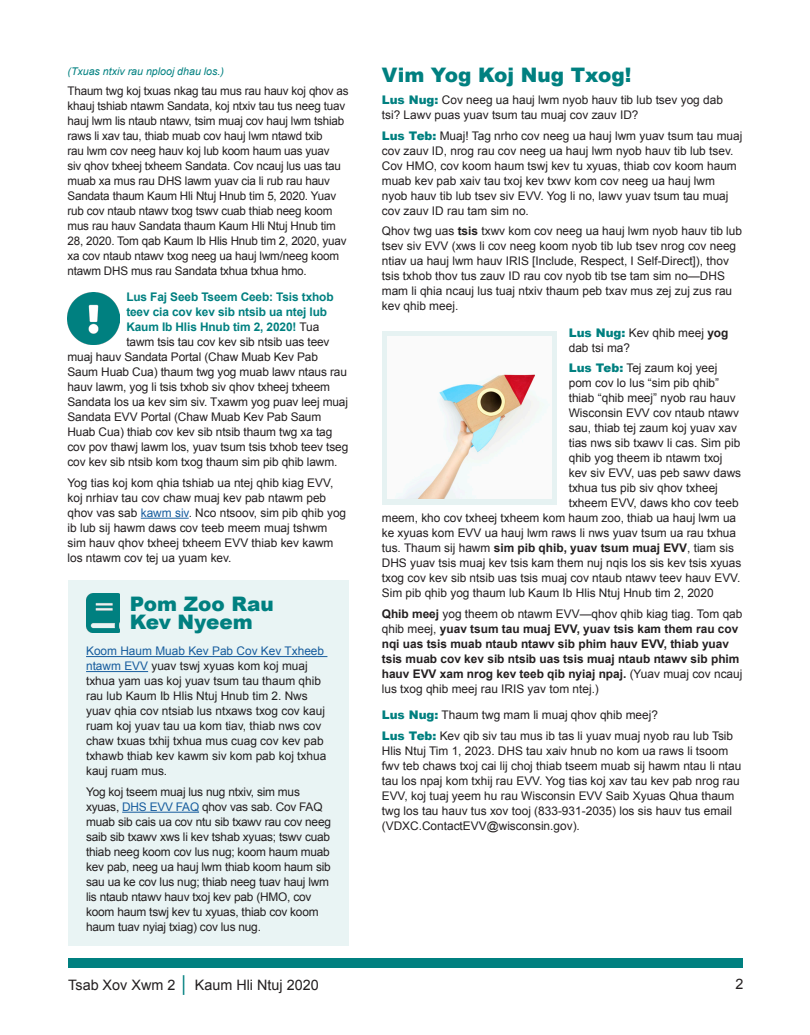
<style>
.page{position:relative;width:810px;height:1035px;background:#fff}
.page>*{position:absolute;margin:0;border:0;box-sizing:border-box;transform-origin:0 0}
.t1{font:900 20px/18.8px "Arial";color:#008080}
.t2{font:14.38px "Arial";color:#231f20}
.Bullet{font:11.88px/15px "Arial";color:#231f20}
.EVV_body_text{font:11.88px/15px "Arial";letter-spacing:-.01em;color:#231f20}
.Bullet-2{font:11.88px/15px "Arial";letter-spacing:-.02em;color:#231f20}
.Bullet-3{font:700 11.88px/15px "Arial";color:#231f20}
.EVV_body_text-2{font:700 11.88px "Arial";letter-spacing:-.01em;color:#008080}
.EVV_body_text-3{font:italic 10.62px "Arial";color:#008080}
.s1{font-weight:400;color:#231f20}
.s2{color:#175d9e}
.s3{font-weight:900;color:#008080}
.s4{font-weight:700}
.s5{font-weight:400}
.s6{font-weight:900;font-size:16.25px;color:#008080}
</style>
<div class="page">
<div style="left:68px;top:958px;width:674px;height:10px;background:#008080"></div>
<div style="left:68px;top:580px;width:281px;height:366px;background:#e9f4f4"></div>
<hr style="left:86px;top:656px;width:241px;height:1px;background:#175d9e">
<hr style="left:86px;top:671px;width:62px;height:1px;background:#175d9e">
<hr style="left:122px;top:812px;width:77px;height:1px;background:#175d9e">
<img style="left:86px;top:594px;width:34px;height:38px">
<hr style="left:141px;top:518px;width:48px;height:1px;background:#175d9e">
<img style="left:67px;top:293px;width:52px;height:51px">
<div style="left:382px;top:331px;width:175px;height:174px;background:linear-gradient(to right,#e6f2f2,#e6f2f2)"></div>
<img style="left:387px;top:337px;width:165px;height:161px">
<p class="EVV_body_text-3" style="left:68px;top:65px;width:158px">(Txuas ntxiv rau nplooj dhau los.)</p>
<p class="EVV_body_text" style="left:68px;top:84px;width:283px">Thaum twg koj txuas nkag tau mus rau hauv koj qhov as khauj tshiab ntawm Sandata, koj ntxiv tau tus neeg tuav hauj lwm lis ntaub ntawv, tsim muaj cov hauj lwm tshiab raws li xav tau, thiab muab cov hauj lwm ntawd txib<br>rau lwm cov neeg hauv koj lub koom haum uas yuav<br>siv qhov txheej txheem Sandata. Cov ncauj lus uas tau muab xa mus rau DHS lawm yuav cia li rub rau hauv Sandata thaum Kaum Hli Ntuj Hnub tim 5, 2020. Yuav rub cov ntaub ntawv txog tswv cuab thiab neeg koom mus rau hauv Sandata thaum Kaum Hli Ntuj Hnub tim 28, 2020. Tom qab Kaum Ib Hlis Hnub tim 2, 2020, yuav xa cov ntaub ntawv txog neeg ua hauj lwm/neeg koom ntawm DHS mus rau Sandata txhua txhua hmo.</p>
<p class="EVV_body_text-2" style="left:126px;top:289px;width:209px">Lus Faj Seeb Tseem Ceeb: Tsis txhob</p>
<p class="EVV_body_text-2" style="left:126px;top:304px;width:202px">teev cia cov kev sib ntsib ua ntej lub</p>
<p class="EVV_body_text-2" style="left:126px;top:319px;width:194px">Kaum Ib Hlis Hnub tim 2, 2020! <span class="s1">Tua</span></p>
<p class="EVV_body_text" style="left:126px;top:335px;width:205px">tawm tsis tau cov kev sib ntsib uas teev</p>
<p class="EVV_body_text" style="left:68px;top:350px;width:252px">muaj hauv Sandata Portal (Chaw Muab Kev Pab</p>
<p class="EVV_body_text" style="left:68px;top:365px;width:281px">Saum Huab Cua) thaum twg yog muab lawv ntaus rau</p>
<p class="EVV_body_text" style="left:68px;top:380px;width:264px">hauv lawm, yog li tsis txhob siv qhov txheej txheem</p>
<p class="EVV_body_text" style="left:68px;top:395px;width:282px">Sandata los ua kev sim siv. Txawm yog puav leej muaj</p>
<p class="EVV_body_text" style="left:68px;top:410px;width:255px">Sandata EVV Portal (Chaw Muab Kev Pab Saum</p>
<p class="EVV_body_text" style="left:68px;top:425px;width:266px">Huab Cua) thiab cov kev sib ntsib thaum twg xa tag</p>
<p class="EVV_body_text" style="left:68px;top:440px;width:282px">cov pov thawj lawm los, yuav tsum tsis txhob teev tseg</p>
<p class="EVV_body_text" style="left:68px;top:455px;width:271px">cov kev sib ntsib kom txog thaum sim pib qhib lawm.</p>
<p class="EVV_body_text" style="left:68px;top:475px;width:280px">Yog tias koj kom qhia tshiab ua ntej qhib kiag EVV, koj nrhiav tau cov chaw muaj kev pab ntawm peb qhov vas sab <span class="s2">kawm siv</span>. Nco ntsoov, sim pib qhib yog ib lub sij hawm daws cov teeb meem muaj tshwm sim hauv qhov txheej txheem EVV thiab kev kawm los ntawm cov tej ua yuam kev.</p>
<p class="t1" style="left:130px;top:593px;width:145px">Pom Zoo Rau<br>Kev Nyeem</p>
<p class="Bullet" style="left:86px;top:644px;width:242px"><span class="s2">Koom Haum Muab Kev Pab Cov Kev Txheeb ntawm EVV</span> yuav tswj xyuas kom koj muaj txhua yam uas koj yuav tsum tau thaum qhib rau lub Kaum Ib Hlis Ntuj Hnub tim 2. Nws yuav qhia cov ntsiab lus ntxaws txog cov kauj ruam koj yuav tau ua kom tiav, thiab nws cov chaw txuas txhij txhua mus cuag cov kev pab txhawb thiab kev kawm siv kom pab koj txhua kauj ruam mus.</p>
<p class="Bullet-2" style="left:86px;top:784px;width:246px">Yog koj tseem muaj lus nug ntxiv, sim mus xyuas, <span class="s2">DHS EVV FAQ</span> qhov vas sab. Cov FAQ muab sib cais ua cov ntu sib txawv rau cov neeg saib sib txawv xws li kev tshab xyuas; tswv cuab thiab neeg koom cov lus nug; koom haum muab kev pab, neeg ua hauj lwm thiab koom haum sib sau ua ke cov lus nug; thiab neeg tuav hauj lwm lis ntaub ntawv hauv txoj kev pab (HMO, cov koom haum tswj kev tu xyuas, thiab cov koom haum tuav nyiaj txiag) cov lus nug.</p>
<p class="t1" style="left:382px;top:65px;width:251px">Vim Yog Koj Nug Txog!</p>
<p class="Bullet" style="left:382px;top:93px;width:343px"><span class="s3">Lus Nug:</span> Cov neeg ua hauj lwm nyob hauv tib lub tsev yog dab tsi? Lawv puas yuav tsum tau muaj cov zauv ID?</p>
<p class="Bullet" style="left:382px;top:128px;width:362px"><span class="s3">Lus Teb:</span> Muaj! Tag nrho cov neeg ua hauj lwm yuav tsum tau muaj cov zauv ID, nrog rau cov neeg ua hauj lwm nyob hauv tib lub tsev.<br>Cov HMO, cov koom haum tswj kev tu xyuas, thiab cov koom haum muab kev pab xaiv tau txoj kev txwv kom cov neeg ua hauj lwm nyob hauv tib lub tsev siv EVV. Yog li no, lawv yuav tsum tau muaj cov zauv ID rau tam sim no.</p>
<p class="Bullet" style="left:382px;top:224px;width:362px">Qhov twg uas <span class="s4">tsis</span> txwv kom cov neeg ua hauj lwm nyob hauv tib lub tsev siv EVV (xws li cov neeg koom nyob tib lub tsev nrog cov neeg ntiav ua hauj lwm hauv IRIS [Include, Respect, I Self-Direct]), thov tsis txhob thov tus zauv ID rau cov nyob tib tse tam sim no—DHS mam li qhia ncauj lus tuaj ntxiv thaum peb txav mus zej zuj zus rau kev qhib meej.</p>
<p class="Bullet" style="left:569px;top:325px;width:161px"><span class="s3">Lus Nug:</span> Kev qhib meej <span class="s4">yog </span>dab tsi ma?</p>
<p class="Bullet" style="left:569px;top:361px;width:150px"><span class="s3">Lus Teb:</span> Tej zaum koj yeej</p>
<p class="Bullet" style="left:569px;top:376px;width:152px">pom cov lo lus “sim pib qhib”</p>
<p class="Bullet" style="left:569px;top:391px;width:168px">thiab “qhib meej” nyob rau hauv</p>
<p class="Bullet" style="left:569px;top:406px;width:172px">Wisconsin EVV cov ntaub ntawv</p>
<p class="Bullet" style="left:569px;top:421px;width:170px">sau, thiab tej zaum koj yuav xav</p>
<p class="Bullet" style="left:569px;top:436px;width:173px">tias nws sib txawv li cas. Sim pib</p>
<p class="Bullet" style="left:569px;top:451px;width:155px">qhib yog theem ib ntawm txoj</p>
<p class="Bullet" style="left:569px;top:466px;width:174px">kev siv EVV, uas peb sawv daws</p>
<p class="Bullet" style="left:569px;top:481px;width:151px">txhua tus pib siv qhov txheej</p>
<p class="Bullet" style="left:569px;top:496px;width:171px">txheem EVV, daws kho cov teeb</p>
<p class="Bullet" style="left:382px;top:511px;width:356px">meem, kho cov txheej txheem kom haum zoo, thiab ua hauj lwm ua</p>
<p class="Bullet" style="left:382px;top:526px;width:356px">ke xyuas kom EVV ua hauj lwm raws li nws yuav tsum ua rau txhua</p>
<p class="Bullet-3" style="left:382px;top:541px;width:354px"><span class="s5">tus. Thaum sij hawm</span> sim pib qhib, yuav tsum muaj EVV<span class="s5">, tiam sis</span></p>
<p class="Bullet" style="left:382px;top:556px;width:361px">DHS yuav tsis muaj kev tsis kam them nuj nqis los sis kev tsis xyuas</p>
<p class="Bullet" style="left:382px;top:571px;width:360px">txog cov kev sib ntsib uas tsis muaj cov ntaub ntawv teev hauv EVV.</p>
<p class="Bullet" style="left:382px;top:586px;width:333px">Sim pib qhib yog thaum lub Kaum Ib Hlis Ntuj Hnub tim 2, 2020</p>
<p class="Bullet-3" style="left:382px;top:607px;width:362px">Qhib meej <span class="s5">yog theem ob ntawm EVV—qhov qhib kiag tiag. Tom qab qhib meej,</span> yuav tsum tau muaj EVV, yuav tsis kam them rau cov nqi uas tsis muab ntaub ntawv sib phim hauv EVV, thiab yuav tsis muab cov kev sib ntsib uas tsis muaj ntaub ntawv sib phim hauv EVV xam nrog kev teeb qib nyiaj npaj. <span class="s5">(Yuav muaj cov ncauj lus txog qhib meej rau IRIS yav tom ntej.)</span></p>
<p class="Bullet" style="left:382px;top:708px;width:278px"><span class="s3">Lus Nug:</span> Thaum twg mam li muaj qhov qhib meej?</p>
<p class="Bullet" style="left:382px;top:728px;width:361px"><span class="s3">Lus Teb:</span> Kev qib siv tau mus ib tas li yuav muaj nyob rau lub Tsib Hlis Ntuj Tim 1, 2023. DHS tau xaiv hnub no kom ua raws li tsoom fwv teb chaws txoj cai lij choj thiab tseem muab sij hawm ntau li ntau tau los npaj kom txhij rau EVV. Yog tias koj xav tau kev pab nrog rau EVV, koj tuaj yeem hu rau Wisconsin EVV Saib Xyuas Qhua thaum twg los tau hauv tus xov tooj (833-931-2035) los sis hauv tus email (VDXC.ContactEVV@wisconsin.gov).</p>
<p class="t2" style="left:68px;top:975px;width:252px">Tsab Xov Xwm 2 <span class="s6">│</span> Kaum Hli Ntuj 2020</p>
<p class="t2" style="left:736px;top:974px;width:9px">2</p>
</div>
